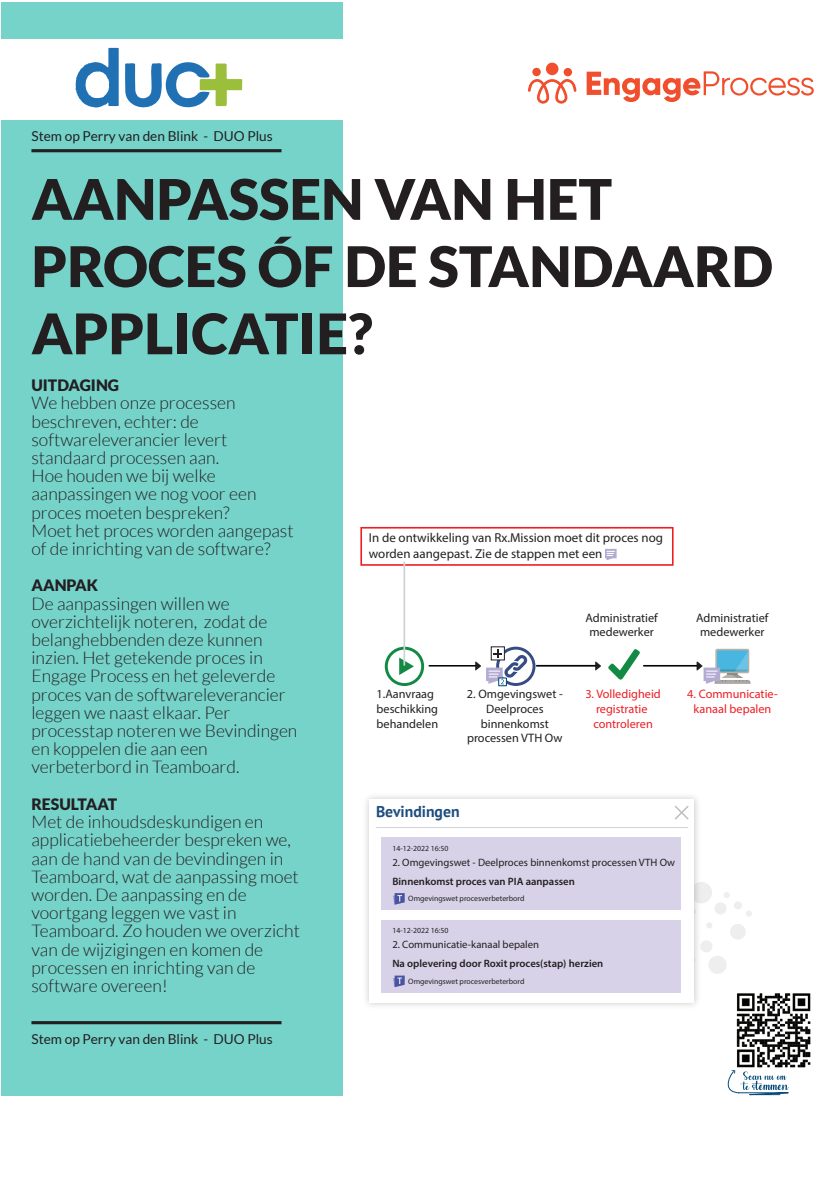
<style>
.page{position:relative;width:835px;height:1180px;background:#fff}
.page>*{position:absolute;margin:0;border:0;box-sizing:border-box;transform-origin:0 0}
.t1{font:900 56px/67.2px "Lato";color:#231f20}
.t2{font:300 17.5px/18.2px "Lato";color:#231f20}
.t3{font:900 15.75px "Lato";color:#231f20}
.t4{font:700 15.71px "PT Sans";color:#1d4d7d}
.t5{font:13.65px "Lato";color:#231f20}
.t6{font:12.95px/15.5px "Myriad Pro";color:#231f20}
.t7{font:12.25px/14.7px "Myriad Pro";color:#231f20;text-align:center}
.t8{font:12.25px/14.7px "Myriad Pro";color:#ee1d23;text-align:center}
.t9{font:10.67px "Myriad Pro";color:#231f20}
.t10{font:600 10.67px "Myriad Pro";color:#231f20}
.t11{font:7.8px "Myriad Pro";color:#231f20}
</style>
<div class="page">
<div style="left:1px;top:2px;width:342px;height:1093px;background:#75d3ca"></div>
<div style="left:1px;top:40px;width:356px;height:80px;background:#fff"></div>
<svg style="left:704px;top:883px;width:47px;height:91px"></svg>
<hr style="left:31px;top:149px;width:250px;height:3px;background:#231f20">
<hr style="left:31px;top:1021px;width:250px;height:3px;background:#231f20">
<img style="left:736px;top:993px;width:75px;height:75px">
<svg style="left:727px;top:1070px;width:61px;height:25px"></svg>
<svg style="left:586px;top:71px;width:227px;height:31px"></svg>
<div style="left:546px;top:63px;width:12px;height:12px;background:#f04e2c;border-radius:50%"></div>
<svg style="left:528px;top:68px;width:48px;height:36px"></svg>
<svg style="left:125px;top:62px;width:117px;height:46px"></svg>
<svg style="left:75px;top:48px;width:44px;height:60px"></svg>
<hr style="left:376px;top:827px;width:312px;height:1px;background:#d1d2d4">
<div style="left:381px;top:837px;width:299px;height:73px;background:#d7d2e8"></div>
<svg style="left:675px;top:805px;width:13px;height:14px"></svg>
<svg style="left:393px;top:893px;width:11px;height:11px"></svg>
<div style="left:381px;top:919px;width:299px;height:73px;background:#d7d2e8"></div>
<svg style="left:393px;top:975px;width:11px;height:12px"></svg>
<hr style="left:429px;top:665px;width:50px;height:1px;background:#040503">
<hr style="left:536px;top:665px;width:62px;height:1px;background:#040503">
<hr style="left:643px;top:665px;width:55px;height:1px;background:#040503">
<div style="left:360px;top:527px;width:313px;height:39px;border:2px solid #ee1d23"></div>
<svg style="left:605px;top:549px;width:11px;height:11px"></svg>
<svg style="left:385px;top:647px;width:39px;height:39px"></svg>
<svg style="left:608px;top:649px;width:32px;height:31px"></svg>
<svg style="left:595px;top:661px;width:6px;height:9px"></svg>
<svg style="left:696px;top:649px;width:54px;height:35px"></svg>
<hr style="left:403px;top:561px;width:2px;height:104px;background:#d1d2d4">
<svg style="left:475px;top:646px;width:60px;height:40px"></svg>
<p class="t5" style="left:31px;top:128px;width:243px">Stem op Perry van den Blink - DUO Plus</p>
<h1 class="t1" style="left:31px;top:164px;width:742px">AANPASSEN VAN HET<br>PROCES ÓF DE STANDAARD<br>APPLICATIE?</h1>
<p class="t3" style="left:31px;top:376px;width:89px">UITDAGING</p>
<p class="t2" style="left:31px;top:394px;width:264px">We hebben onze processen beschreven, echter: de softwareleverancier levert standaard processen aan.<br>Hoe houden we bij welke aanpassingen we nog voor een proces moeten bespreken?<br>Moet het proces worden aangepast of de inrichting van de software?</p>
<p class="t3" style="left:31px;top:576px;width:68px">AANPAK</p>
<p class="t2" style="left:31px;top:594px;width:267px">De aanpassingen willen we overzichtelijk noteren, zodat de belanghebbenden deze kunnen inzien. Het getekende proces in<br>Engage Process en het geleverde proces van de softwareleverancier leggen we naast elkaar. Per processtap noteren we Bevindingen en koppelen die aan een verbeterbord in Teamboard.</p>
<p class="t3" style="left:31px;top:795px;width:87px">RESULTAAT</p>
<p class="t2" style="left:31px;top:813px;width:270px">Met de inhoudsdeskundigen en applicatiebeheerder bespreken we, aan de hand van de bevindingen in<br>Teamboard, wat de aanpassing moet worden. De aanpassing en de voortgang leggen we vast in<br>Teamboard. Zo houden we overzicht van de wijzigingen en komen de processen en inrichting van de software overeen!</p>
<p class="t6" style="left:369px;top:530px;width:295px">In de ontwikkeling van Rx.Mission moet dit proces nog worden aangepast. Zie de stappen met een</p>
<p class="t7" style="left:585px;top:610px;width:74px">Administratief medewerker</p>
<p class="t7" style="left:696px;top:610px;width:74px">Administratief medewerker</p>
<p class="t8" style="left:585px;top:686px;width:77px">3. Volledigheid registratie controleren</p>
<p class="t7" style="left:467px;top:686px;width:97px">2. Omgevingswet -<br>Deelproces binnenkomst processen VTH Ow</p>
<p class="t8" style="left:687px;top:686px;width:92px">4. Communicatie&shy;kanaal bepalen</p>
<p class="t7" style="left:376px;top:686px;width:63px;text-align:left">1.Aanvraag beschikking behandelen</p>
<p class="t4" style="left:376px;top:801px;width:85px">Bevindingen</p>
<p class="t9" style="left:392px;top:856px;width:284px">2. Omgevingswet - Deelproces binnenkomst processen VTH Ow</p>
<p class="t10" style="left:392px;top:874px;width:184px">Binnenkomst proces van PIA aanpassen</p>
<p class="t11" style="left:408px;top:893px;width:118px">Omgevingswet procesverbeterbord</p>
<p class="t11" style="left:392px;top:843px;width:58px">14-12-2022 16:50</p>
<p class="t11" style="left:392px;top:925px;width:58px">14-12-2022 16:50</p>
<p class="t9" style="left:392px;top:938px;width:148px">2. Communicatie-kanaal bepalen</p>
<p class="t10" style="left:392px;top:956px;width:212px">Na oplevering door Roxit proces(stap) herzien</p>
<p class="t11" style="left:408px;top:976px;width:118px">Omgevingswet procesverbeterbord</p>
<p class="t5" style="left:31px;top:1031px;width:243px">Stem op Perry van den Blink - DUO Plus</p>
</div>
